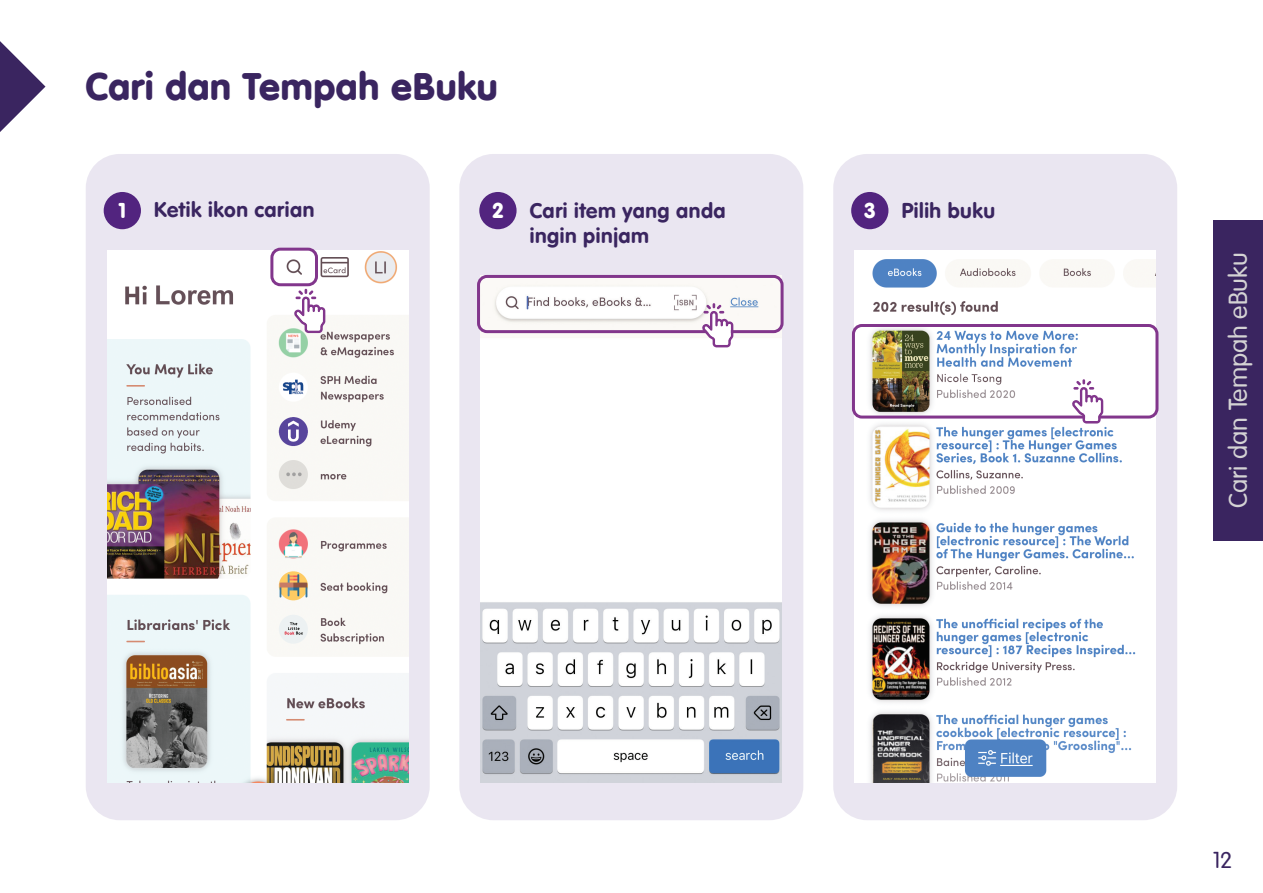
<style>
.page{position:relative;width:1263px;height:893px;background:#fff}
.page>*{position:absolute;margin:0;border:0;box-sizing:border-box;transform-origin:0 0}
.t1{font:900 37.5px "VAG Rounded Black S Si";letter-spacing:.02em;color:#3a2560}
.t2{font:300 25.5px "VAG Rounded";color:#d4d3d4}
.t3{font:300 22.5px "VAG Rounded";color:#3a2560}
.t4{font:21px/25.2px "VAG Rounded Bold";letter-spacing:.03em;color:#3a2560}
.t5{font:900 21px "VAG Rounded Black S Si";color:#fff}
</style>
<div class="page">
<div style="left:86px;top:154px;width:344px;height:666px;background:#eae6f1;border-radius:34px"></div>
<div style="left:459px;top:154px;width:344px;height:666px;background:#eae6f1;border-radius:34px"></div>
<div style="left:833px;top:154px;width:344px;height:666px;background:#eae6f1;border-radius:34px"></div>
<img style="left:854px;top:250px;width:302px;height:532px">
<svg style="left:0;top:41px;width:45px;height:91px"></svg>
<div style="left:479px;top:192px;width:38px;height:37px;background:#52247f;border-radius:50%"></div>
<div style="left:851px;top:192px;width:37px;height:37px;background:#52247f;border-radius:50%"></div>
<div style="left:104px;top:192px;width:37px;height:37px;background:#52247f;border-radius:50%"></div>
<img style="left:108px;top:250px;width:300px;height:532px">
<div style="left:852px;top:324px;width:306px;height:95px;border:3px solid #82368c;border-radius:9px"></div>
<svg style="left:1072px;top:379px;width:31px;height:44px"></svg>
<div style="left:270px;top:248px;width:48px;height:38px;border:3px solid #82368c;border-radius:9px"></div>
<svg style="left:294px;top:289px;width:31px;height:44px"></svg>
<img style="left:481px;top:568px;width:301px;height:214px">
<img style="left:481px;top:275px;width:301px;height:293px">
<div style="left:477px;top:275px;width:306px;height:58px;border:3px solid #82368c;border-radius:9px"></div>
<svg style="left:702px;top:303px;width:31px;height:44px"></svg>
<div style="left:1213px;top:220px;width:50px;height:321px;background:#3a2560"></div>
<h1 class="t1" style="left:86px;top:64px;width:414px">Cari dan Tempah eBuku</h1>
<p class="t5" style="left:119px;top:198px;width:8px">1</p>
<p class="t4" style="left:154px;top:197px;width:162px">Ketik ikon carian</p>
<p class="t5" style="left:864px;top:198px;width:12px">3</p>
<p class="t4" style="left:902px;top:198px;width:95px">Pilih buku</p>
<p class="t5" style="left:493px;top:198px;width:12px">2</p>
<p class="t4" style="left:530px;top:198px;width:197px">Cari item yang anda ingin pinjam</p>
<p class="t2" style="left:1224px;top:508px;width:257px;rotate:-90deg">Cari dan Tempah eBuku</p>
<p class="t3" style="left:1213px;top:847px;width:21px">12</p>
</div>
